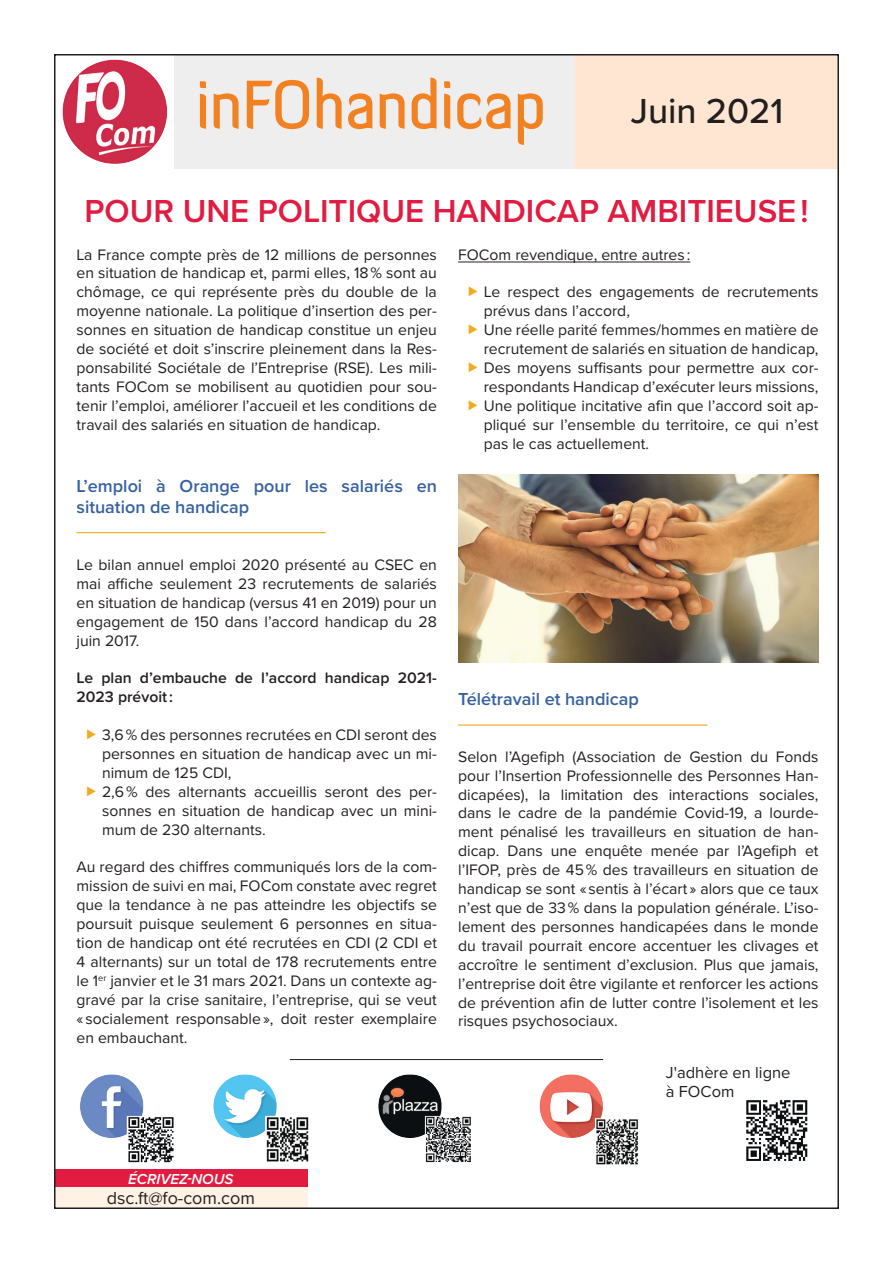
<style>
.page{position:relative;width:893px;height:1263px;background:#fff}
.page>*{position:absolute;margin:0;border:0;box-sizing:border-box;transform-origin:0 0}
.t1{font:500 67.2px "Diavlo";color:#f28221;scale:.87 1}
.t2{font:500 36px "Proxima Nova";color:#231f20}
.t3{font:600 33px "Proxima Nova";color:#e11c40}
.t4{font:600 18px/21.6px "Proxima Nova";color:#3661a0}
.t5{font:18px "Proxima Nova";color:#231f20}
.t6{font:16.5px/19.8px "Proxima Nova";color:#231f20}
.t7{font:15.75px/18.9px "Proxima Nova";color:#231f20;text-align:justify}
.t8{font:600 15.75px/18.9px "Proxima Nova";color:#231f20}
.t9{font:italic 600 15px "Proxima Nova";color:#fff}
</style>
<div class="page">
<img style="left:459px;top:474px;width:359px;height:188px">
<div style="left:54px;top:1182px;width:254px;height:25px;background:#fef2e5"></div>
<div style="left:174px;top:54px;width:401px;height:115px;background:#eeeeef"></div>
<div style="left:575px;top:54px;width:264px;height:115px;background:#fee6d3"></div>
<img style="left:62px;top:59px;width:105px;height:105px">
<hr style="left:458px;top:262px;width:232px;height:1px;background:#231f20">
<hr style="left:290px;top:1059px;width:313px;height:1px;background:#231f20">
<div style="left:54px;top:1169px;width:254px;height:17px;background:#e11c40"></div>
<hr style="left:76px;top:532px;width:250px;height:1px;background:#f2aa1f">
<hr style="left:458px;top:724px;width:249px;height:2px;background:#f2aa1f">
<img style="left:81px;top:1074px;width:727px;height:91px">
<h1 class="t1" style="left:196px;top:62px;width:404px">inFOhandicap</h1>
<h2 class="t2" style="left:631px;top:84px;width:154px">Juin 2021</h2>
<h3 class="t3" style="left:84px;top:186px;width:726px">POUR UNE POLITIQUE HANDICAP AMBITIEUSE !</h3>
<p class="t7" style="left:76px;top:244px;width:362px">La France compte près de 12 millions de personnes en situation de handicap et, parmi elles, 18 % sont au chômage, ce qui représente près du double de la moyenne nationale. La politique d’insertion des per&shy;sonnes en situation de handicap constitue un enjeu de société et doit s’inscrire pleinement dans la Res&shy;ponsabilité Sociétale de l’Entreprise (RSE). Les mili&shy;tants FOCom se mobilisent au quotidien pour sou&shy;tenir l’emploi, améliorer l’accueil et les conditions de travail des salariés en situation de handicap.</p>
<p class="t4" style="left:76px;top:474px;width:362px">L’emploi à Orange pour les salariés en situation de handicap</p>
<p class="t7" style="left:76px;top:555px;width:362px">Le bilan annuel emploi 2020 présenté au CSEC en mai affiche seulement 23 recrutements de salariés en situation de handicap (versus 41 en 2019) pour un engagement de 150 dans l’accord handicap du 28 juin 2017.</p>
<p class="t8" style="left:76px;top:668px;width:362px">Le plan d’embauche de l’accord handicap 2021-<br>2023 prévoit :</p>
<p class="t7" style="left:102px;top:725px;width:336px;text-align:left">3,6 % des personnes recrutées en CDI seront des personnes en situation de handicap avec un mi&shy;nimum de 125 CDI,<br>2,6 % des alternants accueillis seront des per&shy;sonnes en situation de handicap avec un mini&shy;mum de 230 alternants.</p>
<p class="t7" style="left:76px;top:857px;width:362px">Au regard des chiffres communiqués lors de la com&shy;mission de suivi en mai, FOCom constate avec regret que la tendance à ne pas atteindre les objectifs se poursuit puisque seulement 6 personnes en situa&shy;tion de handicap ont été recrutées en CDI (2 CDI et 4 alternants) sur un total de 178 recrutements entre le 1<sup>er</sup> janvier et le 31 mars 2021. Dans un contexte ag&shy;gravé par la crise sanitaire, l’entreprise, qui se veut « socialement responsable », doit rester exemplaire en embauchant.</p>
<p class="t7" style="left:458px;top:244px;width:234px">FOCom revendique, entre autres :</p>
<p class="t7" style="left:484px;top:282px;width:336px;text-align:left">Le respect des engagements de recrutements prévus dans l’accord,<br>Une réelle parité femmes/hommes en matière de recrutement de salariés en situation de handicap, Des moyens suffisants pour permettre aux cor&shy;respondants Handicap d’exécuter leurs missions, Une politique incitative afin que l’accord soit ap&shy;pliqué sur l’ensemble du territoire, ce qui n’est pas le cas actuellement.</p>
<p class="t4" style="left:458px;top:688px;width:182px">Télétravail et handicap</p>
<p class="t7" style="left:458px;top:746px;width:362px">Selon l’Agefiph (Association de Gestion du Fonds pour l’Insertion Professionnelle des Personnes Han&shy;dicapées), la limitation des interactions sociales, dans le cadre de la pandémie Covid-19, a lourde&shy;ment pénalisé les travailleurs en situation de han&shy;dicap. Dans une enquête menée par l’Agefiph et l’IFOP, près de 45 % des travailleurs en situation de handicap se sont « sentis à l’écart » alors que ce taux n’est que de 33 % dans la population générale. L’iso&shy;lement des personnes handicapées dans le monde du travail pourrait encore accentuer les clivages et accroître le sentiment d’exclusion. Plus que jamais, l’entreprise doit être vigilante et renforcer les actions de prévention afin de lutter contre l’isolement et les risques psychosociaux.</p>
<p class="t6" style="left:666px;top:1061px;width:126px">J'adhère en ligne à FOCom</p>
<p class="t9" style="left:128px;top:1168px;width:107px">ÉCRIVEZ-NOUS</p>
<p class="t5" style="left:107px;top:1185px;width:150px">dsc.ft@fo-com.com</p>
</div>
